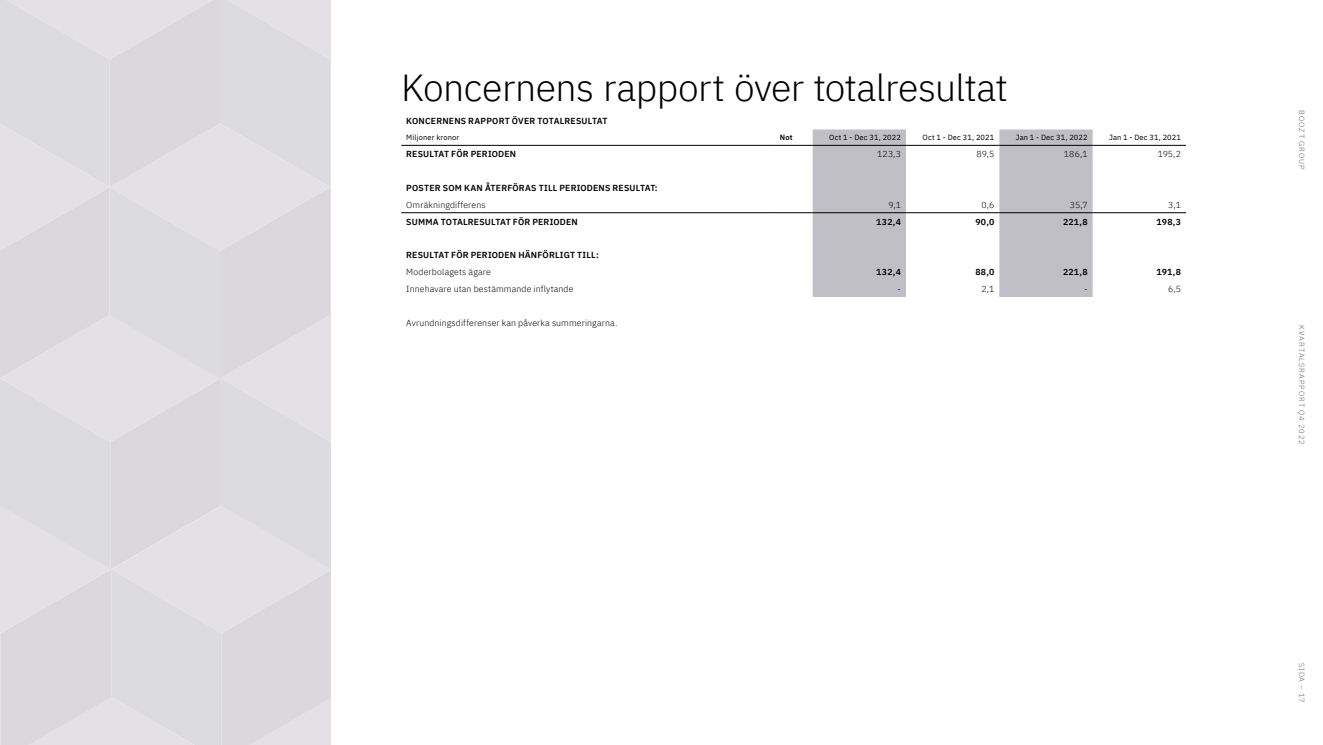
<style>
.page{position:relative;width:1323px;height:745px;background:#fff}
.page>*{position:absolute;margin:0;border:0;box-sizing:border-box;transform-origin:0 0}
.SE_Heading_1{font:300 37.5px "IBM Plex Sans";letter-spacing:-.015em;color:#000}
.SE_Tabellkropp_LEFT{font:600 8.75px "IBM Plex Sans";letter-spacing:.025em;color:#000}
.SE_Tabellkropp_LEFT-2{font:300 8.75px "IBM Plex Sans";letter-spacing:.015em;color:#000}
.SE_Tabellkropp_RIGHT{font:300 8.75px "IBM Plex Sans";letter-spacing:.015em;color:#000}
.SE_Tabellkropp_RIGHT-2{font:600 8.75px "IBM Plex Sans";letter-spacing:.02em;color:#000}
.SE_Tabellhuvud_RIGHT{font:7.5px "IBM Plex Sans";letter-spacing:.02em;color:#000}
.t1{font:300 7.5px "IBM Plex Sans";letter-spacing:.125em;color:#646363}
.Tabellhuvud_LEFT{font:7.5px "IBM Plex Sans";letter-spacing:.02em;color:#000}
.Tabellhuvud_LEFT-2{font:600 7.5px "IBM Plex Sans";color:#000}
</style>
<div class="page">
<div style="left:0;top:0;width:331px;height:744px;background:#dcdcde"></div>
<svg style="left:813px;top:129px;width:279px;height:168px;fill:#c0bfc6"></svg>
<hr style="left:401px;top:145px;width:374px;height:1px;background:#000">
<hr style="left:775px;top:145px;width:38px;height:1px;background:#000">
<hr style="left:813px;top:145px;width:93px;height:1px;background:#000">
<hr style="left:906px;top:145px;width:93px;height:1px;background:#000">
<hr style="left:999px;top:145px;width:93px;height:1px;background:#000">
<hr style="left:1092px;top:145px;width:94px;height:1px;background:#000">
<hr style="left:401px;top:212px;width:374px;height:1px;background:#000">
<hr style="left:775px;top:212px;width:38px;height:1px;background:#000">
<hr style="left:813px;top:212px;width:93px;height:1px;background:#000">
<hr style="left:906px;top:212px;width:93px;height:1px;background:#000">
<hr style="left:999px;top:212px;width:93px;height:1px;background:#000">
<hr style="left:1092px;top:212px;width:94px;height:1px;background:#000">
<p class="SE_Heading_1" style="left:401px;top:60px;width:608px">Koncernens rapport över totalresultat</p>
<p class="SE_Tabellkropp_LEFT" style="left:406px;top:114px;width:203px">KONCERNENS RAPPORT ÖVER TOTALRESULTAT</p>
<p class="Tabellhuvud_LEFT" style="left:406px;top:132px;width:55px">Miljoner kronor</p>
<p class="Tabellhuvud_LEFT-2" style="left:780px;top:132px;width:14px">Not</p>
<p class="SE_Tabellhuvud_RIGHT" style="left:829px;top:132px;width:73px">Oct 1 - Dec 31, 2022</p>
<p class="SE_Tabellhuvud_RIGHT" style="left:922px;top:132px;width:73px">Oct 1 - Dec 31, 2021</p>
<p class="SE_Tabellhuvud_RIGHT" style="left:1015px;top:132px;width:73px">Jan 1 - Dec 31, 2022</p>
<p class="SE_Tabellhuvud_RIGHT" style="left:1109px;top:132px;width:73px">Jan 1 - Dec 31, 2021</p>
<p class="SE_Tabellkropp_LEFT" style="left:406px;top:147px;width:111px">RESULTAT FÖR PERIODEN</p>
<p class="SE_Tabellkropp_RIGHT" style="left:877px;top:147px;width:25px">123,3</p>
<p class="SE_Tabellkropp_RIGHT" style="left:976px;top:147px;width:19px">89,5</p>
<p class="SE_Tabellkropp_RIGHT" style="left:1064px;top:147px;width:25px">186,1</p>
<p class="SE_Tabellkropp_RIGHT" style="left:1157px;top:147px;width:25px">195,2</p>
<p class="SE_Tabellkropp_LEFT" style="left:406px;top:181px;width:253px">POSTER SOM KAN ÅTERFÖRAS TILL PERIODENS RESULTAT:</p>
<p class="SE_Tabellkropp_LEFT-2" style="left:406px;top:198px;width:81px">Omräkningdifferens</p>
<p class="SE_Tabellkropp_RIGHT" style="left:888px;top:198px;width:14px">9,1</p>
<p class="SE_Tabellkropp_RIGHT" style="left:981px;top:198px;width:14px">0,6</p>
<p class="SE_Tabellkropp_RIGHT" style="left:1070px;top:198px;width:19px">35,7</p>
<p class="SE_Tabellkropp_RIGHT" style="left:1168px;top:198px;width:14px">3,1</p>
<p class="SE_Tabellkropp_LEFT" style="left:406px;top:214px;width:173px">SUMMA TOTALRESULTAT FÖR PERIODEN</p>
<p class="SE_Tabellkropp_RIGHT-2" style="left:876px;top:214px;width:26px">132,4</p>
<p class="SE_Tabellkropp_RIGHT-2" style="left:975px;top:214px;width:20px">90,0</p>
<p class="SE_Tabellkropp_RIGHT-2" style="left:1063px;top:214px;width:26px">221,8</p>
<p class="SE_Tabellkropp_RIGHT-2" style="left:1156px;top:214px;width:26px">198,3</p>
<p class="SE_Tabellkropp_LEFT" style="left:406px;top:248px;width:194px">RESULTAT FÖR PERIODEN HÄNFÖRLIGT TILL:</p>
<p class="SE_Tabellkropp_LEFT-2" style="left:406px;top:265px;width:86px">Moderbolagets ägare</p>
<p class="SE_Tabellkropp_RIGHT-2" style="left:876px;top:265px;width:26px">132,4</p>
<p class="SE_Tabellkropp_RIGHT-2" style="left:975px;top:265px;width:21px">88,0</p>
<p class="SE_Tabellkropp_RIGHT-2" style="left:1063px;top:265px;width:26px">221,8</p>
<p class="SE_Tabellkropp_RIGHT-2" style="left:1156px;top:265px;width:26px">191,8</p>
<p class="SE_Tabellkropp_LEFT-2" style="left:406px;top:282px;width:169px">Innehavare utan bestämmande inflytande</p>
<p class="SE_Tabellkropp_RIGHT" style="left:897px;top:282px;width:5px">-</p>
<p class="SE_Tabellkropp_RIGHT" style="left:981px;top:282px;width:14px">2,1</p>
<p class="SE_Tabellkropp_RIGHT" style="left:1084px;top:282px;width:5px">-</p>
<p class="SE_Tabellkropp_RIGHT" style="left:1168px;top:282px;width:15px">6,5</p>
<p class="SE_Tabellkropp_LEFT-2" style="left:406px;top:316px;width:213px">Avrundningsdifferenser kan påverka summeringarna.</p>
<p class="t1" style="left:1307px;top:110px;width:61px;rotate:90deg">BOOZT GROUP</p>
<p class="t1" style="left:1307px;top:325px;width:120px;rotate:90deg">KVARTALSRAPPORT Q4 2022</p>
<p class="t1" style="left:1307px;top:662px;width:41px;rotate:90deg">SIDA – 17</p>
</div>
